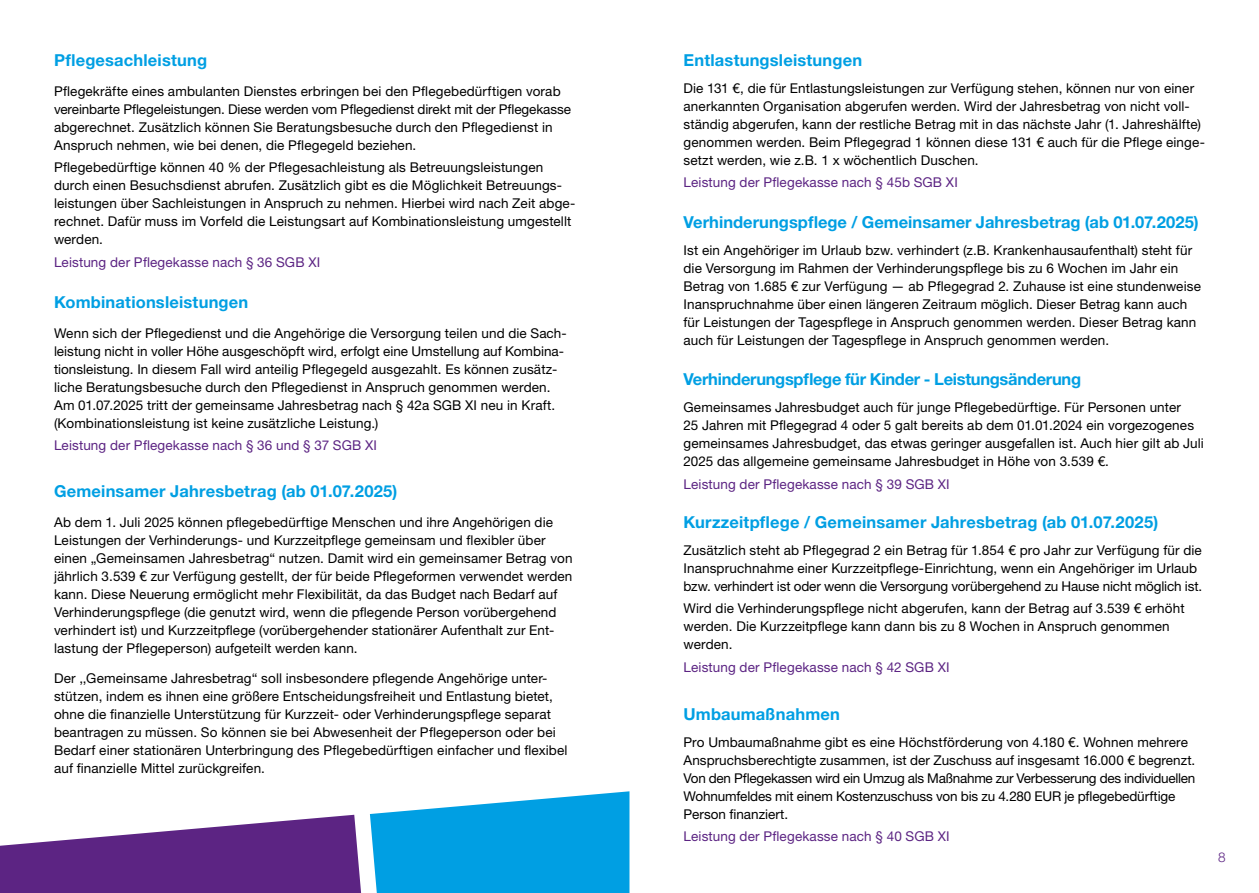
<style>
.page{position:relative;width:1259px;height:893px;background:#fff}
.page>*{position:absolute;margin:0;border:0;box-sizing:border-box;transform-origin:0 0}
.t1{font:700 16.5px "Helvetica Neue LT Std";letter-spacing:.01em;color:#009fe3}
.t2{font:700 16.5px "Helvetica Neue LT Std";letter-spacing:-.015em;color:#009fe3}
.t3{font:13.5px/18px "Helvetica Neue LT Std";letter-spacing:.01em;color:#000}
.t4{font:13.5px "Helvetica Neue LT Std";letter-spacing:.01em;color:#5c2483}
.t5{font:300 13.5px "Helvetica Neue LT Std";color:#5c2483}
</style>
<div class="page">
<svg style="left:0;top:815px;width:361px;height:78px"></svg>
<svg style="left:370px;top:791px;width:259px;height:102px;background:#1faae6"></svg>
<p class="t1" style="left:54px;top:50px;width:155px">Pflegesachleistung</p>
<p class="t3" style="left:54px;top:81px;width:518px">Pflegekräfte eines ambulanten Dienstes erbringen bei den Pflegebedürftigen vorab vereinbarte Pflegeleistungen. Diese werden vom Pflegedienst direkt mit der Pflegekasse abgerechnet. Zusätzlich können Sie Beratungsbesuche durch den Pflegedienst in Anspruch nehmen, wie bei denen, die Pflegegeld beziehen.</p>
<p class="t3" style="left:54px;top:158px;width:523px">Pflegebedürftige können 40 % der Pflegesachleistung als Betreuungsleistungen durch einen Besuchsdienst abrufen. Zusätzlich gibt es die Möglichkeit Betreuungs&shy;leistungen über Sachleistungen in Anspruch zu nehmen. Hierbei wird nach Zeit abge&shy;rechnet. Dafür muss im Vorfeld die Leistungsart auf Kombinationsleistung umgestellt werden.</p>
<p class="t4" style="left:54px;top:253px;width:268px">Leistung der Pflegekasse nach § 36 SGB XI</p>
<p class="t1" style="left:54px;top:292px;width:196px">Kombinationsleistungen</p>
<p class="t3" style="left:54px;top:324px;width:514px">Wenn sich der Pflegedienst und die Angehörige die Versorgung teilen und die Sach&shy;leistung nicht in voller Höhe ausgeschöpft wird, erfolgt eine Umstellung auf Kombina&shy;tionsleistung. In diesem Fall wird anteilig Pflegegeld ausgezahlt. Es können zusätz&shy;liche Beratungsbesuche durch den Pflegedienst in Anspruch genommen werden.<br>Am 01.07.2025 tritt der gemeinsame Jahresbetrag nach § 42a SGB XI neu in Kraft. (Kombinationsleistung ist keine zusätzliche Leistung.)</p>
<p class="t4" style="left:54px;top:437px;width:324px">Leistung der Pflegekasse nach § 36 und § 37 SGB XI</p>
<p class="t1" style="left:54px;top:480px;width:345px">Gemeinsamer Jahresbetrag (ab 01.07.2025)</p>
<p class="t3" style="left:54px;top:512px;width:520px">Ab dem 1. Juli 2025 können pflegebedürftige Menschen und ihre Angehörigen die Leistungen der Verhinderungs- und Kurzzeitpflege gemeinsam und flexibler über einen „Gemeinsamen Jahresbetrag“ nutzen. Damit wird ein gemeinsamer Betrag von jährlich 3.539 € zur Verfügung gestellt, der für beide Pflegeformen verwendet werden kann. Diese Neuerung ermöglicht mehr Flexibilität, da das Budget nach Bedarf auf Verhinderungspflege (die genutzt wird, wenn die pflegende Person vorübergehend verhindert ist) und Kurzzeitpflege (vorübergehender stationärer Aufenthalt zur Ent&shy;lastung der Pflegeperson) aufgeteilt werden kann.</p>
<p class="t3" style="left:54px;top:668px;width:515px">Der ,,Gemeinsame Jahresbetrag“ soll insbesondere pflegende Angehörige unter&shy;stützen, indem es ihnen eine größere Entscheidungsfreiheit und Entlastung bietet, ohne die finanzielle Unterstützung für Kurzzeit- oder Verhinderungspflege separat beantragen zu müssen. So können sie bei Abwesenheit der Pflegeperson oder bei Bedarf einer stationären Unterbringung des Pflegebedürftigen einfacher und flexibel auf finanzielle Mittel zurückgreifen.</p>
<p class="t1" style="left:683px;top:50px;width:180px">Entlastungsleistungen</p>
<p class="t3" style="left:683px;top:79px;width:523px">Die 131 €, die für Entlastungsleistungen zur Verfügung stehen, können nur von einer anerkannten Organisation abgerufen werden. Wird der Jahresbetrag von nicht voll&shy;ständig abgerufen, kann der restliche Betrag mit in das nächste Jahr (1. Jahreshälfte) genommen werden. Beim Pflegegrad 1 können diese 131 € auch für die Pflege einge&shy;setzt werden, wie z.B. 1 x wöchentlich Duschen.</p>
<p class="t4" style="left:683px;top:174px;width:276px">Leistung der Pflegekasse nach § 45b SGB XI</p>
<p class="t1" style="left:683px;top:211px;width:517px">Verhinderungspflege / Gemeinsamer Jahresbetrag (ab 01.07.2025)</p>
<p class="t3" style="left:683px;top:240px;width:519px">Ist ein Angehöriger im Urlaub bzw. verhindert (z.B. Krankenhausaufenthalt) steht für die Versorgung im Rahmen der Verhinderungspflege bis zu 6 Wochen im Jahr ein Betrag von 1.685 € zur Verfügung — ab Pflegegrad 2. Zuhause ist eine stundenweise Inanspruchnahme über einen längeren Zeitraum möglich. Dieser Betrag kann auch für Leistungen der Tagespflege in Anspruch genommen werden. Dieser Betrag kann auch für Leistungen der Tagespflege in Anspruch genommen werden.</p>
<p class="t2" style="left:683px;top:369px;width:399px">Verhinderungspflege für Kinder - Leistungsänderung</p>
<p class="t3" style="left:683px;top:398px;width:522px">Gemeinsames Jahresbudget auch für junge Pflegebedürftige. Für Personen unter<br>25 Jahren mit Pflegegrad 4 oder 5 galt bereits ab dem 01.01.2024 ein vorgezogenes gemeinsames Jahresbudget, das etwas geringer ausgefallen ist. Auch hier gilt ab Juli 2025 das allgemeine gemeinsame Jahresbudget in Höhe von 3.539 €.</p>
<p class="t4" style="left:683px;top:475px;width:268px">Leistung der Pflegekasse nach § 39 SGB XI</p>
<p class="t1" style="left:683px;top:511px;width:476px">Kurzzeitpflege / Gemeinsamer Jahresbetrag (ab 01.07.2025)</p>
<p class="t3" style="left:683px;top:540px;width:520px">Zusätzlich steht ab Pflegegrad 2 ein Betrag für 1.854 € pro Jahr zur Verfügung für die<br>Inanspruchnahme einer Kurzzeitpflege-Einrichtung, wenn ein Angehöriger im Urlaub bzw. verhindert ist oder wenn die Versorgung vorübergehend zu Hause nicht möglich ist.</p>
<p class="t3" style="left:683px;top:599px;width:502px">Wird die Verhinderungspflege nicht abgerufen, kann der Betrag auf 3.539 € erhöht werden. Die Kurzzeitpflege kann dann bis zu 8 Wochen in Anspruch genommen werden.</p>
<p class="t4" style="left:683px;top:658px;width:267px">Leistung der Pflegekasse nach § 42 SGB XI</p>
<p class="t1" style="left:683px;top:704px;width:158px">Umbaumaßnahmen</p>
<p class="t3" style="left:683px;top:733px;width:513px">Pro Umbaumaßnahme gibt es eine Höchstförderung von 4.180 €. Wohnen mehrere Anspruchsberechtigte zusammen, ist der Zuschuss auf insgesamt 16.000 € begrenzt.<br>Von den Pflegekassen wird ein Umzug als Maßnahme zur Verbesserung des individuellen Wohnumfeldes mit einem Kostenzuschuss von bis zu 4.280 EUR je pflegebedürftige Person finanziert.</p>
<p class="t4" style="left:683px;top:828px;width:268px">Leistung der Pflegekasse nach § 40 SGB XI</p>
<p class="t5" style="left:1218px;top:849px;width:9px">8</p>
</div>
